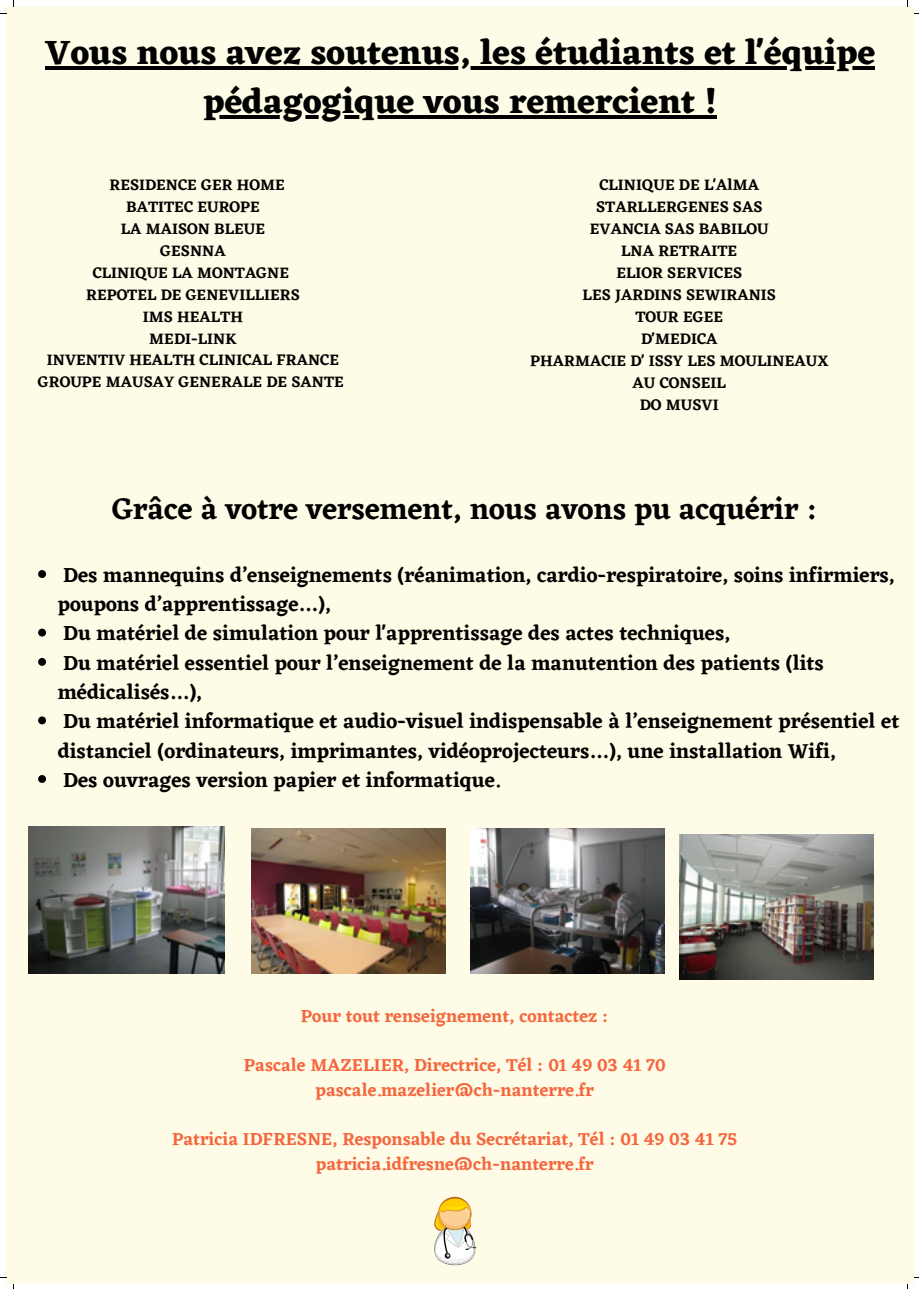
<style>
.page{position:relative;width:919px;height:1289px;background:#fff}
.page>*{position:absolute;margin:0;border:0;box-sizing:border-box;transform-origin:0 0}
.t1{font:700 35.1px/48.8px "Eczar";color:#000;text-align:center}
.t2{font:600 30.45px "Eczar";color:#000}
.t3{font:600 21px/29.2px "Eczar";color:#000}
.t4{font:600 18px/24.8px "Eczar";color:#f6663e;text-align:center}
.t5{font:600 15.75px/22px "Eczar";color:#000;text-align:center}
</style>
<div class="page">
<div style="left:6px;top:6px;width:907px;height:1277px;background:#fefce6"></div>
<svg style="left:38px;top:570px;width:8px;height:8px"></svg>
<svg style="left:38px;top:628px;width:8px;height:8px"></svg>
<svg style="left:38px;top:658px;width:8px;height:7px"></svg>
<svg style="left:38px;top:716px;width:8px;height:8px"></svg>
<svg style="left:38px;top:775px;width:8px;height:8px"></svg>
<svg style="left:434px;top:1196px;width:43px;height:70px"></svg>
<hr style="left:45px;top:66px;width:829px;height:4px;background:#000">
<hr style="left:203px;top:115px;width:513px;height:3px;background:#000">
<img style="left:28px;top:826px;width:196px;height:147px">
<img style="left:251px;top:828px;width:194px;height:145px">
<img style="left:679px;top:834px;width:194px;height:145px">
<img style="left:471px;top:828px;width:193px;height:145px">
<h1 class="t1" style="left:45px;top:28px;width:831px">Vous nous avez soutenus, les étudiants et l'équipe pédagogique vous remercient !</h1>
<p class="t5" style="left:109px;top:174px;width:177px">RESIDENCE GER HOME</p>
<p class="t5" style="left:126px;top:195px;width:135px">BATITEC EUROPE</p>
<p class="t5" style="left:121px;top:217px;width:146px">LA MAISON BLEUE</p>
<p class="t5" style="left:160px;top:239px;width:67px">GESNNA</p>
<p class="t5" style="left:93px;top:261px;width:198px">CLINIQUE LA MONTAGNE</p>
<p class="t5" style="left:86px;top:283px;width:215px">REPOTEL DE GENEVILLIERS</p>
<p class="t5" style="left:143px;top:305px;width:102px">IMS HEALTH</p>
<p class="t5" style="left:149px;top:327px;width:89px">MEDI-LINK</p>
<p class="t5" style="left:47px;top:349px;width:293px">INVENTIV HEALTH CLINICAL FRANCE</p>
<p class="t5" style="left:38px;top:371px;width:307px">GROUPE MAUSAY GENERALE DE SANTE</p>
<p class="t5" style="left:530px;top:174px;width:300px">CLINIQUE DE L'AlMA<br>STARLLERGENES SAS<br>EVANCIA SAS BABILOU<br>LNA RETRAITE<br>ELIOR SERVICES<br>LES JARDINS SEWIRANIS<br>TOUR EGEE<br>D'MEDICA<br>PHARMACIE D' ISSY LES MOULINEAUX<br>AU CONSEIL<br>DO MUSVI</p>
<h2 class="t2" style="left:112px;top:491px;width:706px">Grâce à votre versement, nous avons pu acquérir :</h2>
<p class="t3" style="left:58px;top:560px;width:843px">Des mannequins d’enseignements (réanimation, cardio-respiratoire, soins infirmiers, poupons d’apprentissage…),<br>Du matériel de simulation pour l'apprentissage des actes techniques,<br>Du matériel essentiel pour l’enseignement de la manutention des patients (lits médicalisés…),<br>Du matériel informatique et audio-visuel indispensable à l’enseignement présentiel et distanciel (ordinateurs, imprimantes, vidéoprojecteurs…), une installation Wifi,<br>Des ouvrages version papier et informatique.</p>
<p class="t4" style="left:301px;top:1002px;width:309px">Pour tout renseignement, contactez :</p>
<p class="t4" style="left:244px;top:1052px;width:423px">Pascale MAZELIER, Directrice, Tél : 01 49 03 41 70 pascale.mazelier@ch-nanterre.fr</p>
<p class="t4" style="left:172px;top:1126px;width:566px">Patricia IDFRESNE, Responsable du Secrétariat, Tél : 01 49 03 41 75 patricia.idfresne@ch-nanterre.fr</p>
</div>
